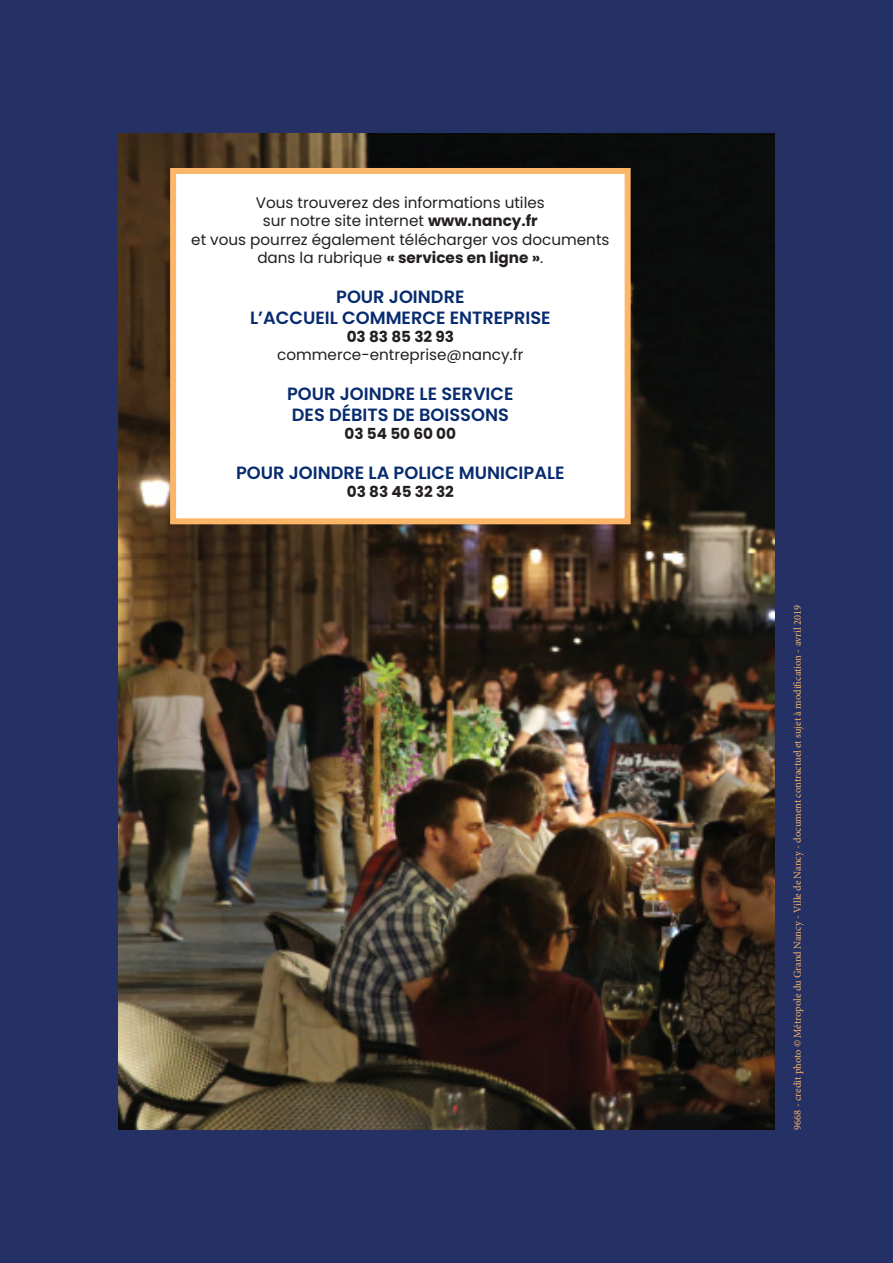
<style>
.page{position:relative;width:893px;height:1263px;background:#253165}
.page>*{position:absolute;margin:0;border:0;box-sizing:border-box;transform-origin:0 0}
.t1{font:600 17.7px/21.3px "Poppins";color:#072b6f;text-align:center}
.t2{font:15.15px/18.3px "Poppins";color:#231f20;text-align:center}
.t3{font:700 15.15px "Poppins";color:#231f20}
.t4{font:10.5px "Minion Pro";color:#fbb667}
.s1{font-weight:700}
</style>
<div class="page">
<img style="left:119px;top:133px;width:655px;height:997px">
<div style="left:173px;top:171px;width:455px;height:350px;background:#fff"></div>
<div style="left:170px;top:168px;width:461px;height:356px;border:6px solid #fbb667"></div>
<p class="t2" style="left:191px;top:194px;width:420px">Vous trouverez des informations utiles<br>sur notre site internet <span class="s1">www.nancy.fr<br></span>et vous pourrez également télécharger vos documents dans la rubrique <span class="s1">« services en ligne »</span>.</p>
<p class="t1" style="left:250px;top:286px;width:302px">POUR JOINDRE<br>L’ACCUEIL COMMERCE ENTREPRISE</p>
<p class="t3" style="left:347px;top:328px;width:109px">03 83 85 32 93</p>
<p class="t2" style="left:277px;top:346px;width:248px">commerce-entreprise@nancy.fr</p>
<p class="t1" style="left:287px;top:383px;width:228px;text-align:left">POUR JOINDRE LE SERVICE<br>DES DÉBITS DE BOISSONS</p>
<p class="t3" style="left:345px;top:425px;width:113px">03 54 50 60 00</p>
<p class="t1" style="left:236px;top:462px;width:330px">POUR JOINDRE LA POLICE MUNICIPALE</p>
<p class="t3" style="left:347px;top:483px;width:109px">03 83 45 32 32</p>
<p class="t4" style="left:790px;top:1130px;width:526px;rotate:-90deg">9668 - credit photo © Métropole du Grand Nancy - Ville de Nancy - document contractuel et sujet à modification - avril 2019</p>
</div>
